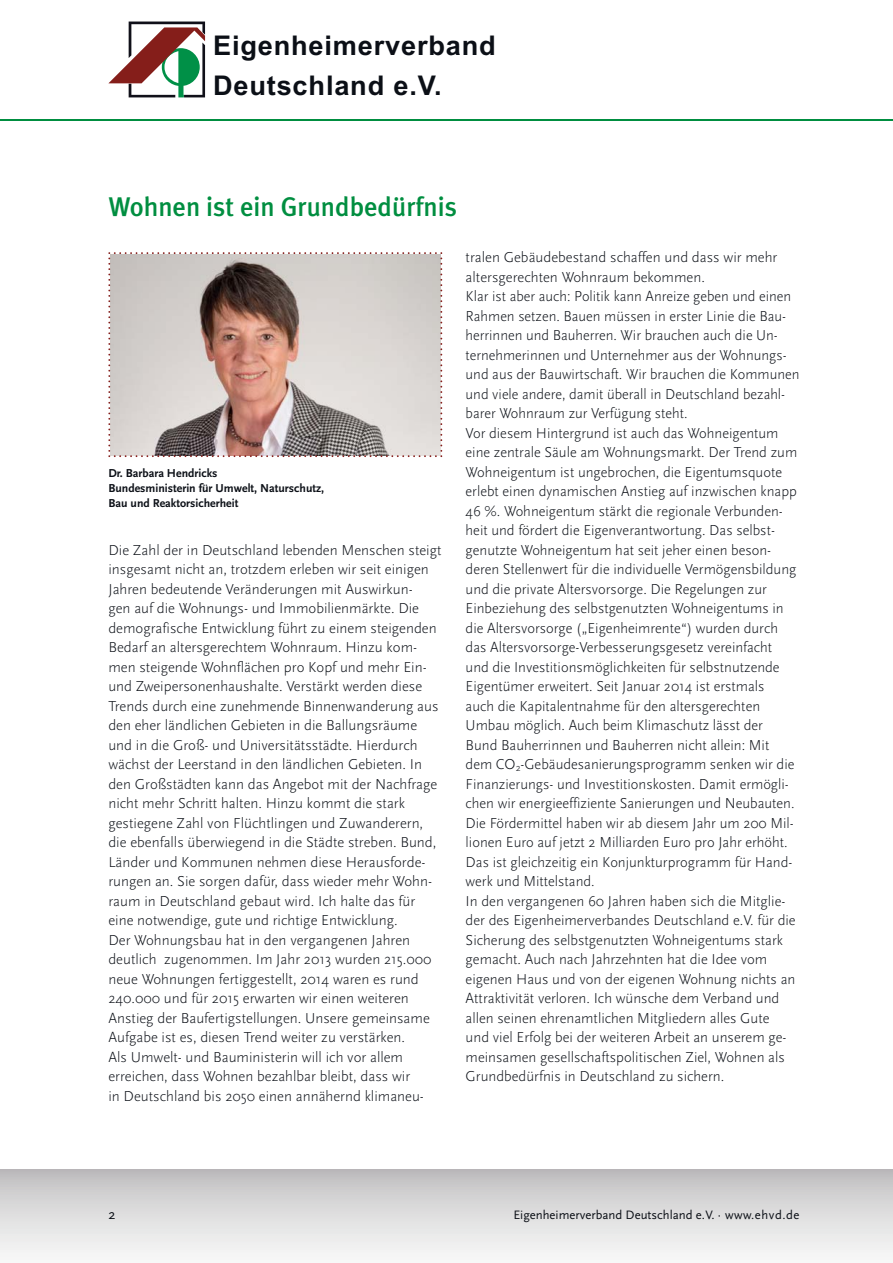
<style>
.page{position:relative;width:893px;height:1263px;background:#fff}
.page>*{position:absolute;margin:0;border:0;box-sizing:border-box;transform-origin:0 0}
.t1{font:700 27.15px/39.6px "Arial";letter-spacing:.03em;color:#0b0f16}
.t2{font:500 27px "Meta Plus";color:#008e40}
.t3{font:300 15px/19.5px "Scala Sans";color:#0b0f16}
.t4{font:14.25px "Scala Sans";color:#0b0f16}
.t5{font:12.75px "Scala Sans";color:#0b0f16}
.t6{font:700 12px/15px "Scala Sans";color:#0b0f16}
</style>
<div class="page">
<svg style="left:108px;top:22px;width:97px;height:75px"></svg>
<hr style="left:0;top:120px;width:893px;height:1px;background:#008e40">
<div style="left:0;top:1169px;width:893px;height:94px;background:linear-gradient(to bottom,#c0bec0,#fbfbfb)"></div>
<svg style="left:108px;top:252px;width:334px;height:205px;background:#c1b3ae"></svg>
<h1 class="t1" style="left:213px;top:28px;width:284px">Eigenheimerverband<br>Deutschland e.V.</h1>
<h2 class="t2" style="left:108px;top:195px;width:350px">Wohnen ist ein Grundbedürfnis</h2>
<p class="t6" style="left:108px;top:466px;width:217px">Dr. Barbara Hendricks<br>Bundesministerin für Umwelt, Naturschutz,<br>Bau und Reaktor si cherheit</p>
<p class="t3" style="left:108px;top:541px;width:335px">Die Zahl der in Deutschland lebenden Menschen steigt insgesamt nicht an, trotzdem erleben wir seit einigen Jahren bedeutende Veränderungen mit Auswirkun-<br>gen auf die Wohnungs- und Immobilienmärkte. Die demografi sche Entwicklung führt zu einem steigenden Bedarf an altersgerechtem Wohnraum. Hinzu kom&shy;men steigende Wohnflächen pro Kopf und mehr Ein&shy;und Zweiperso nen haushalte. Verstärkt werden diese Trends durch eine zunehmende Binnenwanderung aus den eher ländlichen Gebieten in die Ballungsräume und in die Groß- und Universitätsstädte. Hierdurch wächst der Leerstand in den ländlichen Gebieten. In den Großstädten kann das Angebot mit der Nachfrage nicht mehr Schritt halten. Hinzu kommt die stark gestiegene Zahl von Flüchtlingen und Zuwanderern, die ebenfalls überwiegend in die Städte streben. Bund, Länder und Kommunen nehmen diese Herausforde&shy;rungen an. Sie sorgen dafür, dass wieder mehr Wohn&shy;raum in Deutschland gebaut wird. Ich halte das für eine not wendige, gute und richtige Entwicklung.<br>Der Wohnungsbau hat in den vergangenen Jahren deutlich zugenommen. Im Jahr 2013 wurden 215.000 neue Wohnungen fertiggestellt, 2014 waren es rund 240.000 und für 2015 erwarten wir einen weiteren Anstieg der Baufertigstellungen. Unsere gemeinsame Aufgabe ist es, diesen Trend weiter zu verstärken.<br>Als Umwelt- und Bauministerin will ich vor allem erreichen, dass Wohnen bezahlbar bleibt, dass wir<br>in Deutschland bis 2050 einen annähernd klimaneu-</p>
<p class="t3" style="left:466px;top:249px;width:335px">tralen Gebäudebestand schaffen und dass wir mehr altersgerechten Wohnraum bekommen.<br>Klar ist aber auch: Politik kann Anreize geben und einen Rahmen setzen. Bauen müssen in erster Linie die Bau&shy;herrinnen und Bauherren. Wir brauchen auch die Un&shy;ternehmerinnen und Unternehmer aus der Wohnungs&shy;und aus der Bauwirtschaft. Wir brauchen die Kommunen und viele andere, damit überall in Deutschland bezahl&shy;barer Wohnraum zur Verfügung steht.<br>Vor diesem Hintergrund ist auch das Wohneigentum eine zentrale Säule am Wohnungsmarkt. Der Trend zum Wohneigentum ist ungebrochen, die Eigentumsquote erlebt einen dynamischen Anstieg auf inzwischen knapp 46 %. Wohneigentum stärkt die regionale Verbunden&shy;heit und fördert die Eigenverantwortung. Das selbst&shy;genutzte Wohneigentum hat seit jeher einen beson&shy;deren Stellenwert für die individuelle Vermögensbildung und die private Altersvorsorge. Die Regelungen zur Einbeziehung des selbstgenutzten Wohneigentums in die Altersvorsorge („Eigenheimrente“) wurden durch das Altersvorsorge-Verbesserungsgesetz vereinfacht<br>und die Investitionsmöglichkeiten für selbstnutzende Eigentümer erweitert. Seit Januar 2014 ist erstmals<br>auch die Kapitalentnahme für den altersgerechten Umbau möglich. Auch beim Klimaschutz lässt der<br>Bund Bauherrinnen und Bauherren nicht allein: Mit dem CO<sub>2</sub>-Gebäudesanierungsprogramm senken wir die Finanzierungs- und Investitionskosten. Damit ermögli&shy;chen wir energieeffiziente Sanierungen und Neubauten.<br>Die Fördermittel haben wir ab diesem Jahr um 200 Mil&shy;lionen Euro auf jetzt 2 Milliarden Euro pro Jahr erhöht.<br>Das ist gleichzeitig ein Konjunkturprogramm für Hand&shy;werk und Mittelstand.<br>In den vergangenen 60 Jahren haben sich die Mitglie&shy;der des Eigenheimerverbandes Deutschland e.V. für die Sicherung des selbstgenutzten Wohneigentums stark gemacht. Auch nach Jahrzehnten hat die Idee vom eigenen Haus und von der eigenen Wohnung nichts an Attraktivität verloren. Ich wünsche dem Verband und allen seinen ehrenamtlichen Mitgliedern alles Gute<br>und viel Erfolg bei der weiteren Arbeit an unserem ge&shy;meinsamen gesellschaftspolitischen Ziel, Wohnen als Grundbedürfnis in Deutschland zu sichern.</p>
<p class="t4" style="left:108px;top:1208px;width:9px">2</p>
<p class="t5" style="left:513px;top:1209px;width:288px">Eigenheimerverband Deutschland e.V. · www.ehvd.de</p>
</div>
